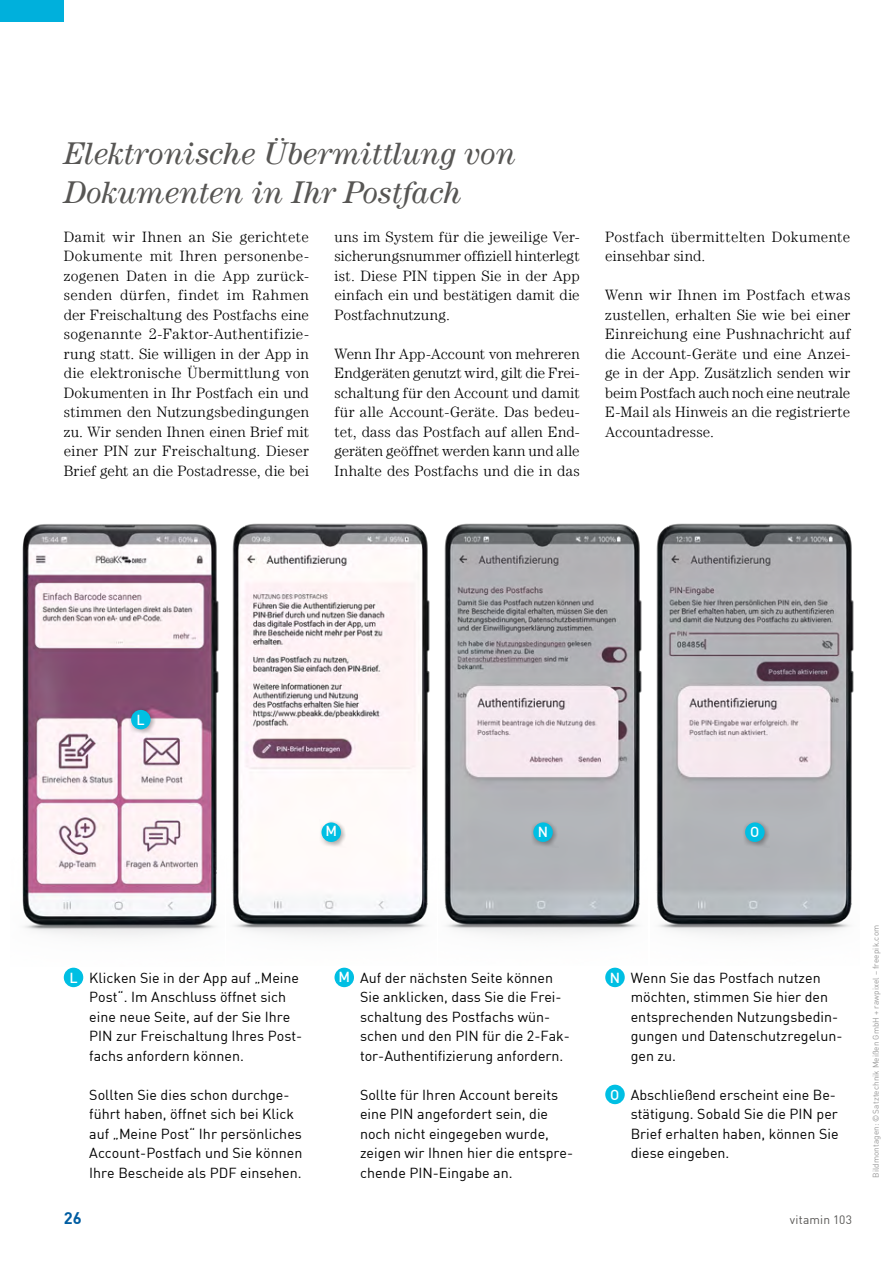
<style>
.page{position:relative;width:893px;height:1263px;background:#fff}
.page>*{position:absolute;margin:0;border:0;box-sizing:border-box;transform-origin:0 0}
.t1{font:italic 31.5px/39px "Century LT";color:#575654}
.t2{font:700 16.5px "DIN";color:#005da2}
.t3{font:300 15px/19.5px "Century LT";letter-spacing:.015em;color:#000;text-align:justify}
.t4{font:14.25px/19.5px "DIN";color:#000}
.t5{font:500 14.25px "DIN";color:#fff}
.t6{font:12px "DIN";letter-spacing:.015em;color:#575654}
.t7{font:8.25px "DIN";letter-spacing:.015em;color:#989898}
</style>
<div class="page">
<img style="left:22px;top:524px;width:197px;height:412px">
<img style="left:232px;top:523px;width:198px;height:412px">
<img style="left:444px;top:523px;width:198px;height:412px">
<img style="left:656px;top:523px;width:198px;height:412px">
<div style="left:64px;top:968px;width:19px;height:19px;background:#00bfe3;border-radius:50%"></div>
<div style="left:334px;top:968px;width:20px;height:19px;background:#00bfe3;border-radius:50%"></div>
<div style="left:605px;top:968px;width:20px;height:19px;background:#00bfe3;border-radius:50%"></div>
<div style="left:605px;top:1085px;width:20px;height:19px;background:#00bfe3;border-radius:50%"></div>
<div style="left:129px;top:707px;width:27px;height:28px;background:#000;opacity:.35"></div>
<div style="left:131px;top:710px;width:20px;height:19px;background:#00bfe3;border-radius:50%"></div>
<div style="left:319px;top:819px;width:27px;height:28px;background:#000;opacity:.35"></div>
<div style="left:321px;top:822px;width:20px;height:20px;background:#00bfe3;border-radius:50%"></div>
<div style="left:531px;top:819px;width:27px;height:28px;background:#000;opacity:.35"></div>
<div style="left:533px;top:822px;width:20px;height:20px;background:#00bfe3;border-radius:50%"></div>
<div style="left:743px;top:819px;width:27px;height:28px;background:#000;opacity:.35"></div>
<div style="left:745px;top:822px;width:20px;height:20px;background:#00bfe3;border-radius:50%"></div>
<div style="left:0;top:0;width:64px;height:21px;background:#00b0dc"></div>
<h1 class="t1" style="left:64px;top:133px;width:453px">Elektronische Übermittlung von<br>Dokumenten in Ihr Postfach</h1>
<p class="t3" style="left:64px;top:227px;width:247px">Damit wir Ihnen an Sie gerichtete Dokumente mit Ihren personenbe&shy;zogenen Daten in die App zurück&shy;senden dürfen, findet im Rahmen der Freischaltung des Postfachs eine sogenannte 2-Faktor-Authentifizie&shy;rung statt. Sie willigen in der App in die elektronische Übermittlung von Dokumenten in Ihr Postfach ein und stimmen den Nutzungsbedingungen zu. Wir senden Ihnen einen Brief mit einer PIN zur Freischaltung. Dieser Brief geht an die Postadresse, die bei</p>
<p class="t3" style="left:334px;top:227px;width:247px">uns im System für die jeweilige Ver&shy;sicherungsnummer offiziell hinterlegt ist. Diese PIN tippen Sie in der App einfach ein und bestätigen damit die Postfachnutzung.</p>
<p class="t3" style="left:334px;top:344px;width:247px">Wenn Ihr App-Account von mehreren Endgeräten genutzt wird, gilt die Frei&shy;schaltung für den Account und damit für alle Account-Geräte. Das bedeu&shy;tet, dass das Postfach auf allen End&shy;geräten geöffnet werden kann und alle Inhalte des Postfachs und die in das</p>
<p class="t3" style="left:605px;top:227px;width:247px">Postfach übermittelten Dokumente einsehbar sind.</p>
<p class="t3" style="left:605px;top:285px;width:247px">Wenn wir Ihnen im Postfach etwas zustellen, erhalten Sie wie bei einer Einreichung eine Pushnachricht auf die Account-Geräte und eine Anzei&shy;ge in der App. Zusätzlich senden wir beim Postfach auch noch eine neutrale E-Mail als Hinweis an die registrierte Accountadresse.</p>
<p class="t5" style="left:137px;top:713px;width:10px">L</p>
<p class="t5" style="left:325px;top:824px;width:13px">M</p>
<p class="t5" style="left:538px;top:826px;width:12px">N</p>
<p class="t5" style="left:750px;top:826px;width:11px">O</p>
<p class="t5" style="left:338px;top:970px;width:13px">M</p>
<p class="t4" style="left:631px;top:969px;width:213px">Wenn Sie das Postfach nutzen möchten, stimmen Sie hier den entsprechenden Nutzungsbedin&shy;gungen und Datenschutzregelun&shy;gen zu.</p>
<p class="t4" style="left:631px;top:1086px;width:209px">Abschließend erscheint eine Be&shy;stätigung. Sobald Sie die PIN per<br>Brief erhalten haben, können Sie diese eingeben.</p>
<p class="t5" style="left:69px;top:971px;width:10px">L</p>
<p class="t4" style="left:360px;top:969px;width:211px">Auf der nächsten Seite können<br>Sie anklicken, dass Sie die Frei&shy;schaltung des Postfachs wün&shy;schen und den PIN für die 2-Fak&shy;tor-Authentifizierung anfordern.</p>
<p class="t4" style="left:360px;top:1086px;width:215px">Sollte für Ihren Account bereits eine PIN angefordert sein, die noch nicht eingegeben wurde, zeigen wir Ihnen hier die entspre&shy;chende PIN-Eingabe an.</p>
<p class="t5" style="left:610px;top:971px;width:12px">N</p>
<p class="t4" style="left:89px;top:969px;width:214px">Klicken Sie in der App auf „Meine<br>Post“. Im Anschluss öffnet sich eine neue Seite, auf der Sie Ihre<br>PIN zur Freischaltung Ihres Post&shy;fachs anfordern können.</p>
<p class="t4" style="left:89px;top:1086px;width:215px">Sollten Sie dies schon durchge&shy;führt haben, öffnet sich bei Klick auf „Meine Post“ Ihr persönliches Account-Postfach und Sie können Ihre Bescheide als PDF einsehen.</p>
<p class="t5" style="left:610px;top:1088px;width:11px">O</p>
<p class="t2" style="left:64px;top:1210px;width:20px">26</p>
<p class="t6" style="left:790px;top:1215px;width:64px">vitamin 103</p>
<p class="t7" style="left:872px;top:1178px;width:254px;rotate:-90deg">Bildmontagen: ©Satztechnik Meißen GmbH + rawpixel – freepik.com</p>
</div>
